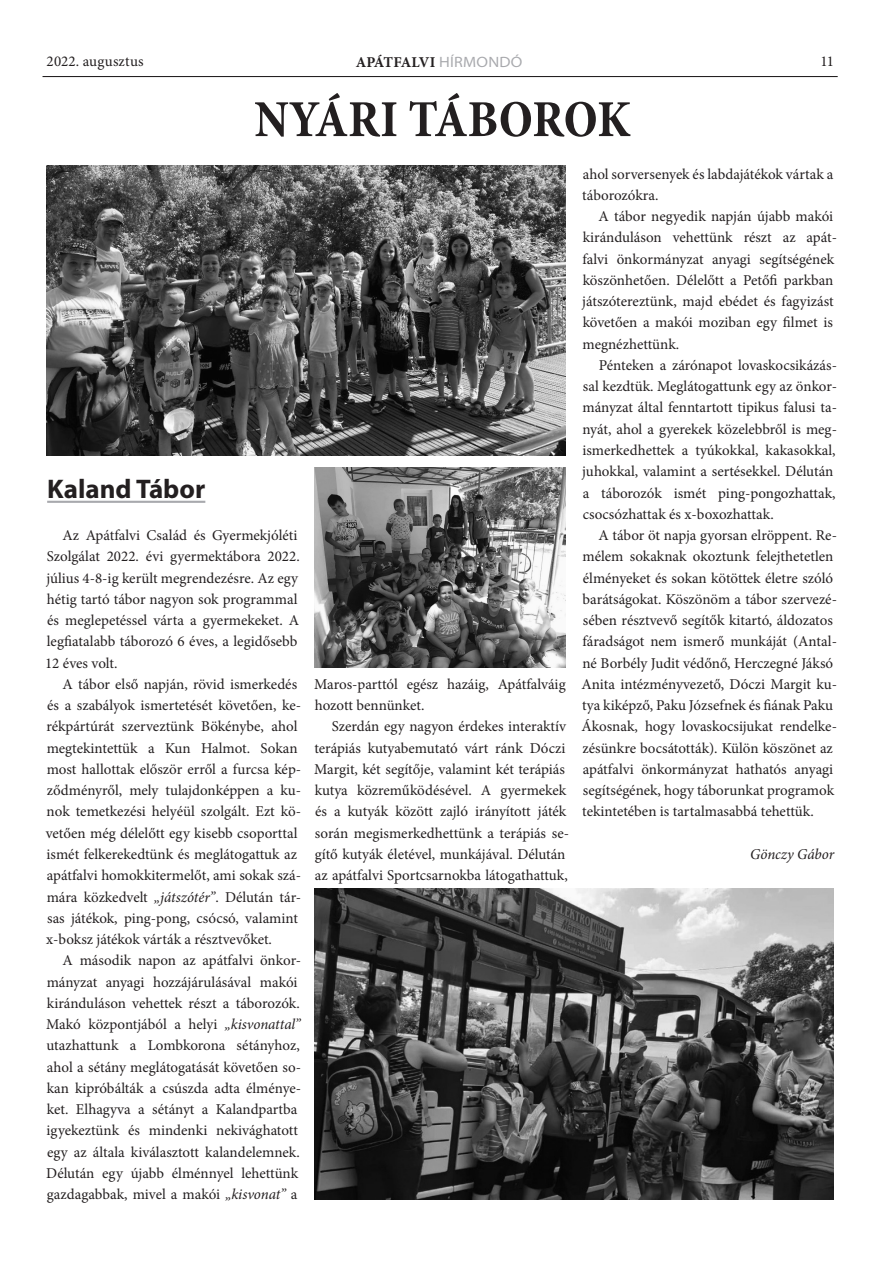
<style>
.page{position:relative;width:893px;height:1263px;background:#fff}
.page>*{position:absolute;margin:0;border:0;box-sizing:border-box;transform-origin:0 0}
.cím{font:700 condensed 52.5px "Minion Pro";letter-spacing:-.005em;color:#231f20}
.alcím{font:700 27px "Myriad Pro";color:#231f20}
.behúz{font:15px/21.3px "Minion Pro";color:#231f20}
.t1{font:700 15px "Minion Pro";letter-spacing:-.025em;color:#231f20}
.aláírás{font:italic 15px "Minion Pro";letter-spacing:-.005em;color:#231f20}
.s1{font-family:"Myriad Pro";font-weight:400;font-stretch:semi-expanded;color:#a8a9ad}
.s2{font-style:italic}
</style>
<div class="page">
<hr style="left:43px;top:76px;width:795px;height:1px;background:#231f20">
<hr style="left:47px;top:501px;width:158px;height:2px;background:#a8a9ad">
<img style="left:47px;top:166px;width:519px;height:289px">
<img style="left:315px;top:889px;width:518px;height:310px">
<img style="left:315px;top:468px;width:251px;height:200px">
<p class="behúz" style="left:47px;top:51px;width:99px">2022. augusztus</p>
<p class="t1" style="left:356px;top:51px;width:168px">APÁTFALVI <span class="s1">HÍRMONDÓ</span></p>
<p class="behúz" style="left:820px;top:51px;width:15px">11</p>
<p class="cím" style="left:254px;top:83px;width:378px">NYÁRI TÁBOROK</p>
<p class="alcím" style="left:47px;top:471px;width:160px">Kaland Tábor</p>
<p class="behúz" style="left:45px;top:525px;width:256px;text-indent:17px">Az Apátfalvi Család és Gyermekjóléti Szolgálat 2022. évi gyermektábora 2022. július 4-8-ig került megrendezésre. Az egy hétig tartó tábor nagyon sok programmal és meglepetéssel várta a gyermekeket. A legfiatalabb táborozó 6 éves, a legidősebb 12 éves volt.</p>
<p class="behúz" style="left:46px;top:673px;width:257px;text-indent:17px">A tábor első napján, rövid ismerkedés és a szabályok ismertetését követően, ke&shy;rékpártúrát szerveztünk Bökénybe, ahol megtekintettük a Kun Halmot. Sokan most hallottak először erről a furcsa kép&shy;ződményről, mely tulajdonképpen a ku&shy;nok temetkezési helyéül szolgált. Ezt kö&shy;vetően még délelőtt egy kisebb csoporttal ismét felkerekedtünk és meglátogattuk az apátfalvi homokkitermelőt, ami sokak szá&shy;mára közkedvelt <span class="s2">„játszótér”</span>. Délután tár&shy;sas játékok, ping-pong, csócsó, valamint x-boksz játékok várták a résztvevőket.</p>
<p class="behúz" style="left:46px;top:950px;width:256px;text-indent:16px">A második napon az apátfalvi önkor&shy;mányzat anyagi hozzájárulásával makói kiránduláson vehettek részt a táborozók.<br>Makó központjából a helyi <span class="s2">„kisvonattal” </span>utazhattunk a Lombkorona sétányhoz, ahol a sétány meglátogatását követően so&shy;kan kipróbálták a csúszda adta élménye&shy;ket. Elhagyva a sétányt a Kalandpartba igyekeztünk és mindenki nekivághatott egy az általa kiválasztott kalandelemnek.<br>Délután egy újabb élménnyel lehettünk gazdagabbak, mivel a makói <span class="s2">„kisvonat”</span> a</p>
<p class="behúz" style="left:314px;top:673px;width:253px">Maros-parttól egész hazáig, Apátfalváig hozott bennünket.</p>
<p class="behúz" style="left:314px;top:716px;width:256px;text-indent:18px">Szerdán egy nagyon érdekes interaktív terápiás kutyabemutató várt ránk Dóczi Margit, két segítője, valamint két terápiás kutya közreműködésével. A gyermekek és a kutyák között zajló irányított játék során megismerkedhettünk a terápiás se&shy;gítő kutyák életével, munkájával. Délután az apátfalvi Sportcsarnokba látogathattuk,</p>
<p class="behúz" style="left:582px;top:163px;width:252px">ahol sorversenyek és labdajátékok vártak a táborozókra.</p>
<p class="behúz" style="left:582px;top:206px;width:256px;text-indent:16px">A tábor negyedik napján újabb makói kiránduláson vehettünk részt az apát&shy;falvi önkormányzat anyagi segítségének köszönhetően. Délelőtt a Petőfi parkban játszótereztünk, majd ebédet és fagyizást követően a makói moziban egy filmet is megnézhettünk.</p>
<p class="behúz" style="left:582px;top:355px;width:256px;text-indent:17px">Pénteken a zárónapot lovaskocsikázás&shy;sal kezdtük. Meglátogattunk egy az önkor&shy;mányzat által fenntartott tipikus falusi ta&shy;nyát, ahol a gyerekek közelebbről is meg&shy;ismerkedhettek a tyúkokkal, kakasokkal, juhokkal, valamint a sertésekkel. Délután a táborozók ismét ping-pongozhattak, csocsózhattak és x-boxozhattak.</p>
<p class="behúz" style="left:581px;top:525px;width:257px;text-indent:17px">A tábor öt napja gyorsan elröppent. Re&shy;mélem sokaknak okoztunk felejthetetlen élményeket és sokan kötöttek életre szóló barátságokat. Köszönöm a tábor szervezé&shy;sében résztvevő segítők kitartó, áldozatos fáradságot nem ismerő munkáját (Antal&shy;né Borbély Judit védőnő, Herczegné Jáksó Anita intézményvezető, Dóczi Margit ku&shy;tya kiképző, Paku Józsefnek és fiának Paku Ákosnak, hogy lovaskocsijukat rendelke&shy;zésünkre bocsátották). Külön köszönet az apátfalvi önkormányzat hathatós anyagi segítségének, hogy táborunkat programok tekintetében is tartalmasabbá tehettük.</p>
<p class="aláírás" style="left:750px;top:844px;width:86px">Gönczy Gábor</p>
</div>
